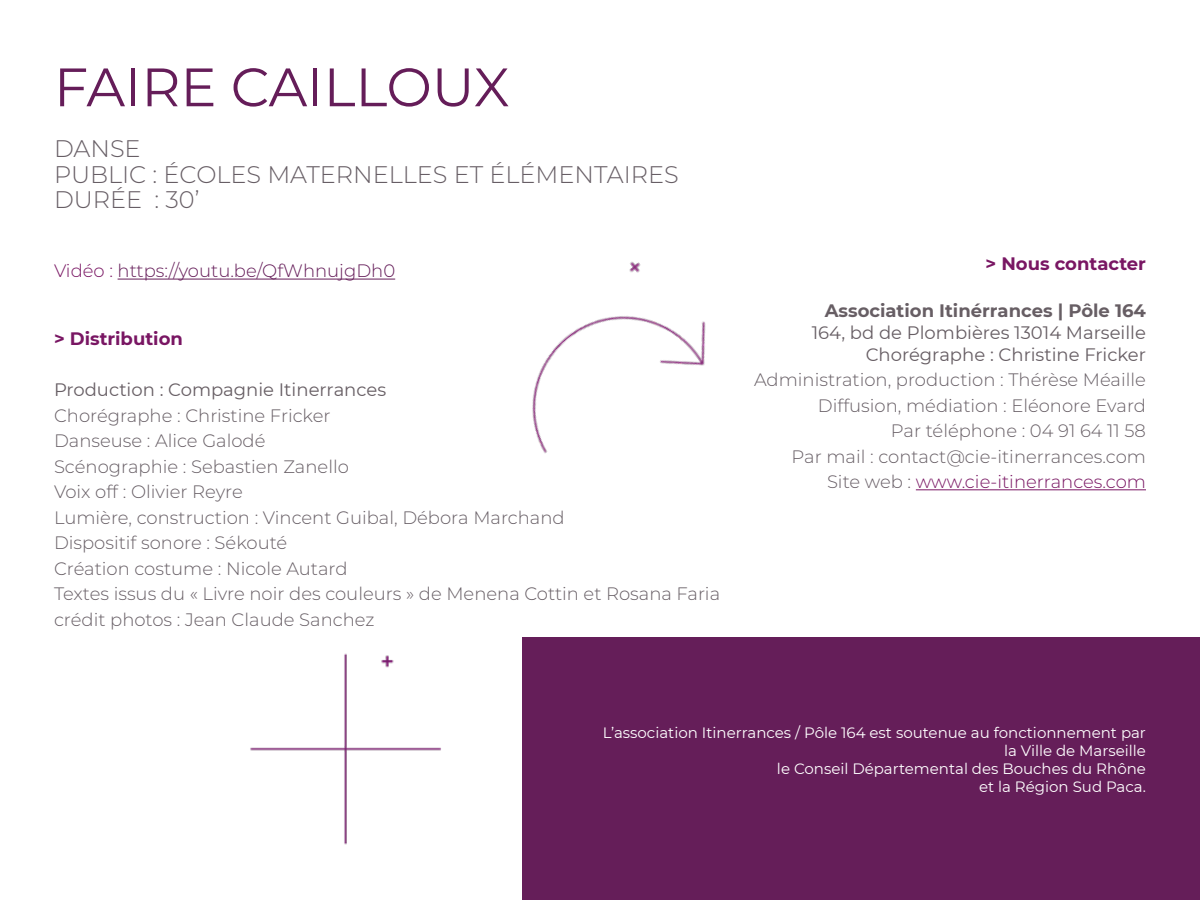
<style>
.page{position:relative;width:1200px;height:900px;background:#fff}
.page>*{position:absolute;margin:0;border:0;box-sizing:border-box;transform-origin:0 0}
.t1{font:54px "Montserrat";color:#651d59}
.t2{font:300 24px/25.5px "Montserrat";color:#675e65}
.t3{font:300 18px/25.5px "Montserrat";color:#675e65}
.t4{font:18px/21.6px "Montserrat";color:#675e64;text-align:right}
.t5{font:300 18px "Montserrat";color:#651d59}
.t6{font:700 18px "Montserrat";color:#675e64}
.t7{font:700 18px "Montserrat";color:#791663}
.t8{font:15px/18px "Montserrat";color:#fff;text-align:right}
.s1{color:#791663}
.s2{color:#675d65}
</style>
<div class="page">
<div style="left:522px;top:638px;width:678px;height:262px;background:#651e59"></div>
<hr style="left:118px;top:279px;width:277px;height:1px;background:#651d59">
<hr style="left:916px;top:489px;width:230px;height:1px;background:#791663">
<img style="left:250px;top:653px;width:191px;height:192px">
<img style="left:532px;top:261px;width:174px;height:193px">
<h1 class="t1" style="left:54px;top:50px;width:457px">FAIRE CAILLOUX</h1>
<h2 class="t2" style="left:54px;top:135px;width:626px">DANSE<br>PUBLIC : ÉCOLES MATERNELLES ET ÉLÉMENTAIRES<br>DURÉE : 30’</h2>
<p class="t5" style="left:54px;top:259px;width:343px"><span class="s1">Vidéo :</span> https://youtu.be/QfWhnujgDh0</p>
<p class="t7" style="left:54px;top:326px;width:130px">&gt; Distribution</p>
<p class="t4" style="left:54px;top:378px;width:334px">Production : Compagnie Itinerrances</p>
<p class="t3" style="left:54px;top:402px;width:668px">Chorégraphe : Christine Fricker<br>Danseuse : Alice Galodé<br>Scénographie : Sebastien Zanello<br>Voix off : Olivier Reyre<br>Lumière, construction : Vincent Guibal, Débora Marchand<br>Dispositif sonore : Sékouté<br>Création costume : Nicole Autard<br>Textes issus du « Livre noir des couleurs » de Menena Cottin et Rosana Faria crédit photos : Jean Claude Sanchez</p>
<p class="t7" style="left:986px;top:251px;width:162px">&gt; Nous contacter</p>
<p class="t6" style="left:825px;top:298px;width:323px">Association Itinérrances | Pôle 164</p>
<p class="t4" style="left:812px;top:321px;width:336px">164, bd de Plombières 13014 Marseille<br>Chorégraphe : Christine Fricker</p>
<p class="t3" style="left:754px;top:366px;width:393px;text-align:right">Administration, production : Thérèse Méaille Diffusion, médiation : Eléonore Evard<br>Par téléphone : 04 91 64 11 58<br>Par mail : contact@cie-itinerrances.com <span class="s2">Site web :</span> <span class="s1">www.cie-itinerrances.com</span></p>
<p class="t8" style="left:603px;top:724px;width:545px">L’association Itinerrances / Pôle 164 est soutenue au fonctionnement par la Ville de Marseille<br>le Conseil Départemental des Bouches du Rhône<br>et la Région Sud Paca.</p>
</div>
